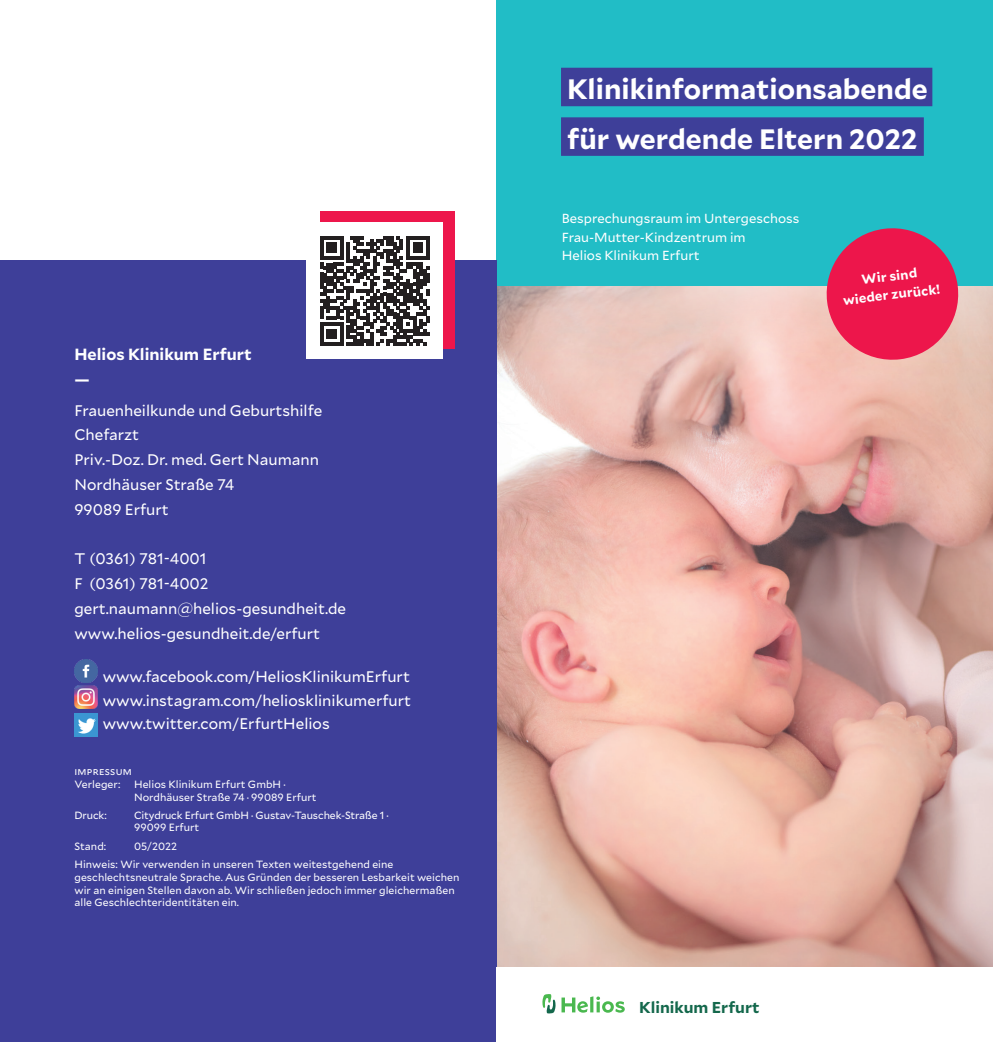
<style>
.page{position:relative;width:993px;height:1042px;background:#fff}
.page>*{position:absolute;margin:0;border:0;box-sizing:border-box;transform-origin:0 0}
.t1{font:700 28px/49.7px "Mallory";color:#fff}
.t2{font:700 16.1px/24.8px "Mallory";color:#fff}
.t3{font:700 15.75px "Mallory";color:#14684c}
.t4{font:15.4px/24.8px "Mallory";color:#fff}
.t5{font:13.12px/18.6px "Mallory";color:#fff}
.t6{font:700 13.12px/18.6px "Mallory";color:#fff;text-align:center}
.t7{font:10.5px/12.6px "Mallory";letter-spacing:.005em;color:#fff}
.t8{font:10.5px/12.6px "Mallory";letter-spacing:.025em;color:#fff}
</style>
<div class="page">
<img style="left:496px;top:285px;width:496px;height:682px">
<div style="left:496px;top:0;width:496px;height:285px;background:#21bdc6"></div>
<div style="left:0;top:260px;width:496px;height:782px;background:#3e3f99"></div>
<div style="left:561px;top:68px;width:371px;height:38px;background:#3e3f99"></div>
<div style="left:561px;top:117px;width:362px;height:39px;background:#3e3f99"></div>
<img style="left:74px;top:659px;width:24px;height:23px">
<img style="left:74px;top:685px;width:24px;height:23px">
<div style="left:320px;top:211px;width:134px;height:138px;background:#ed164b"></div>
<div style="left:306px;top:223px;width:137px;height:136px;background:#fff"></div>
<svg style="left:320px;top:236px;width:109px;height:110px"></svg>
<svg style="left:561px;top:996px;width:63px;height:16px"></svg>
<svg style="left:542px;top:994px;width:13px;height:19px"></svg>
<svg style="left:822px;top:228px;width:139px;height:136px;background:#d4466b"></svg>
<img style="left:74px;top:713px;width:24px;height:24px">
<h2 class="t2" style="left:74px;top:340px;width:179px">Helios Klinikum Erfurt —</h2>
<h3 class="t4" style="left:74px;top:397px;width:249px">Frauenheilkunde und Geburtshilfe<br>Chefarzt<br>Priv.-Doz. Dr. med. Gert Naumann<br>Nordhäuser Straße 74<br>99089 Erfurt</h3>
<h3 class="t4" style="left:74px;top:546px;width:273px">T (0361) 781-4001<br>F (0361) 781-4002 gert.naumann@helios-gesundheit.de www.helios-gesundheit.de/erfurt</h3>
<h3 class="t4" style="left:103px;top:664px;width:309px;line-height:23.6px;text-align:justify">www.facebook.com/HeliosKlinikumErfurt www.instagram.com/heliosklinikumerfurt www.twitter.com/ErfurtHelios</h3>
<p class="t8" style="left:74px;top:765px;width:59px">impressum<br>Verleger:</p>
<p class="t7" style="left:134px;top:777px;width:184px">Helios Klinikum Erfurt GmbH ·<br>Nordhäuser Straße 74 · 99089 Erfurt</p>
<p class="t7" style="left:74px;top:808px;width:34px">Druck:</p>
<p class="t7" style="left:134px;top:808px;width:256px">Citydruck Erfurt GmbH · Gustav-Tauschek-Straße 1 ·<br>99099 Erfurt</p>
<p class="t7" style="left:74px;top:839px;width:33px">Stand:</p>
<p class="t7" style="left:74px;top:836px;width:320px;line-height:18.6px;text-indent:60px">05/2022<br>Hinweis: Wir verwenden in unseren Texten weitestgehend eine</p>
<p class="t7" style="left:74px;top:870px;width:386px">geschlechtsneutrale Sprache. Aus Gründen der besseren Lesbarkeit weichen wir an einigen Stellen davon ab. Wir schließen jedoch immer gleichermaßen alle Geschlechteridentitäten ein.</p>
<h1 class="t1" style="left:567px;top:63px;width:362px">Klinikinformationsabende für werdende Eltern 2022</h1>
<p class="t5" style="left:561px;top:209px;width:239px">Besprechungsraum im Untergeschoss<br>Frau-Mutter-Kindzentrum im<br>Helios Klinikum Erfurt</p>
<p class="t6" style="left:839px;top:272px;width:99px;rotate:-7deg">Wir sind wieder zurück!</p>
<h3 class="t3" style="left:639px;top:995px;width:122px">Klinikum Erfurt</h3>
</div>
